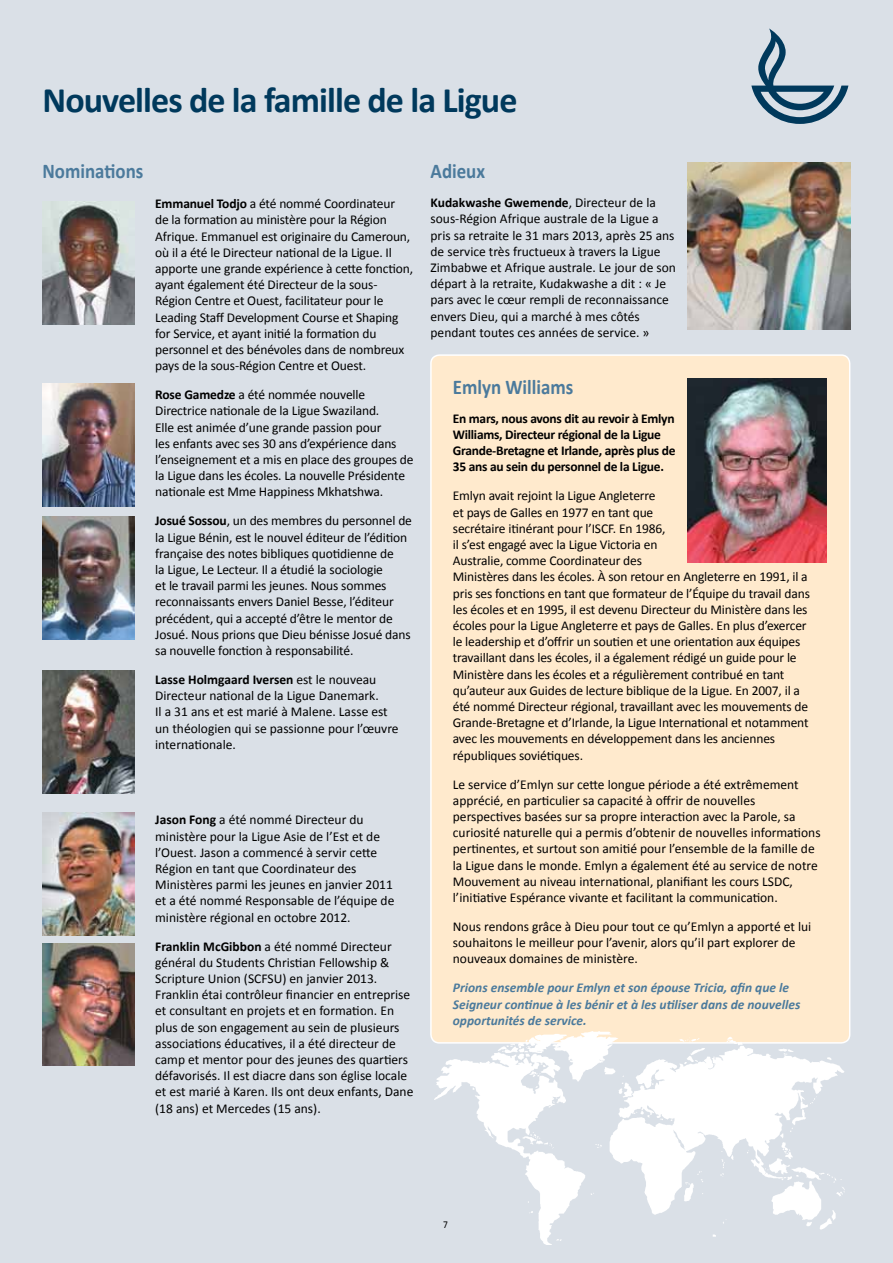
<style>
.page{position:relative;width:893px;height:1263px;background:#dae0e7}
.page>*{position:absolute;margin:0;border:0;box-sizing:border-box;transform-origin:0 0}
.t1{font:700 36px "Calibri";letter-spacing:-.025em;color:#00395c}
.t2{font:700 21px "Calibri";color:#4b7a9c;scale:.9 1}
.t3{font:13.5px/16.2px "Calibri";letter-spacing:-.01em;color:#000}
.t4{font:700 13.5px/16.2px "Calibri";letter-spacing:-.02em;color:#000}
.t5{font:italic 700 13.5px/16.2px "Calibri";color:#4b7a9c}
.t6{font:10.5px "Calibri";color:#000;scale:.9 1}
.s1{font-weight:700}
</style>
<div class="page">
<div style="left:431px;top:355px;width:419px;height:688px;background:#ffeacd;border-radius:9px"></div>
<svg style="left:751px;top:28px;width:97px;height:96px"></svg>
<img style="left:43px;top:201px;width:92px;height:123px">
<img style="left:43px;top:383px;width:92px;height:123px">
<img style="left:43px;top:517px;width:92px;height:123px">
<img style="left:43px;top:671px;width:92px;height:123px">
<img style="left:43px;top:813px;width:92px;height:123px">
<img style="left:43px;top:943px;width:92px;height:123px">
<img style="left:688px;top:162px;width:162px;height:167px">
<img style="left:688px;top:378px;width:138px;height:184px">
<img style="left:433px;top:1031px;width:411px;height:214px">
<h1 class="t1" style="left:43px;top:78px;width:476px">Nouvelles de la famille de la Ligue</h1>
<h2 class="t2" style="left:43px;top:158px;width:114px">Nominations</h2>
<p class="t3" style="left:155px;top:195px;width:259px"><span class="s1">Emmanuel todjo</span> a été nommé Coordinateur<br>de la formation au ministère pour la Région Afrique. Emmanuel est originaire du Cameroun, où il a été le Directeur national de la Ligue. Il apporte une grande expérience à cette fonction, ayant également été Directeur de la sous-Région Centre et Ouest, facilitateur pour le Leading Staff Development Course et Shaping for Service, et ayant initié la formation du personnel et des bénévoles dans de nombreux pays de la sous-Région Centre et Ouest.</p>
<p class="t3" style="left:155px;top:386px;width:260px"><span class="s1">rose gamedze</span> a été nommée nouvelle Directrice nationale de la Ligue Swaziland.<br>Elle est animée d’une grande passion pour<br>les enfants avec ses 30 ans d’expérience dans l’enseignement et a mis en place des groupes de la Ligue dans les écoles. La nouvelle Présidente nationale est Mme Happiness Mkhatshwa.</p>
<p class="t3" style="left:155px;top:512px;width:258px"><span class="s1">Josué Sossou</span>, un des membres du personnel de la Ligue Bénin, est le nouvel éditeur de l’édition française des notes bibliques quotidienne de<br>la Ligue, Le Lecteur. Il a étudié la sociologie<br>et le travail parmi les jeunes. Nous sommes reconnaissants envers Daniel Besse, l’éditeur précédent, qui a accepté d’être le mentor de Josué. Nous prions que Dieu bénisse Josué dans sa nouvelle fonction à responsabilité.</p>
<p class="t3" style="left:155px;top:671px;width:245px"><span class="s1">Lasse Holmgaard Iversen</span> est le nouveau Directeur national de la Ligue Danemark.<br>Il a 31 ans et est marié à Malene. Lasse est un théologien qui se passionne pour l’œuvre internationale.</p>
<p class="t3" style="left:155px;top:811px;width:241px"><span class="s1">Jason Fong</span> a été nommé Directeur du ministère pour la Ligue Asie de l’Est et de l’Ouest. Jason a commencé à servir cette Région en tant que Coordinateur des Ministères parmi les jeunes en janvier 2011 et a été nommé Responsable de l’équipe de ministère régional en octobre 2012.</p>
<p class="t3" style="left:155px;top:937px;width:260px"><span class="s1">Franklin Mcgibbon</span> a été nommé Directeur général du Students Christian Fellowship &amp; Scripture Union (SCFSU) en janvier 2013.<br>Franklin étai contrôleur financier en entreprise et consultant en projets et en formation. En plus de son engagement au sein de plusieurs associations éducatives, il a été directeur de camp et mentor pour des jeunes des quartiers défavorisés. Il est diacre dans son église locale et est marié à Karen. Ils ont deux enfants, Dane (18 ans) et Mercedes (15 ans).</p>
<h2 class="t2" style="left:431px;top:158px;width:62px">Adieux</h2>
<p class="t3" style="left:431px;top:194px;width:247px"><span class="s1">Kudakwashe gwemende</span>, Directeur de la sous-Région Afrique australe de la Ligue a pris sa retraite le 31 mars 2013, après 25 ans de service très fructueux à travers la Ligue Zimbabwe et Afrique australe. Le jour de son départ à la retraite, Kudakwashe a dit : « Je pars avec le cœur rempli de reconnaissance envers Dieu, qui a marché à mes côtés pendant toutes ces années de service. »</p>
<h2 class="t2" style="left:453px;top:374px;width:135px">Emlyn Williams</h2>
<p class="t4" style="left:453px;top:410px;width:224px">En mars, nous avons dit au revoir à Emlyn Williams, Directeur régional de la Ligue grande-Bretagne et Irlande, après plus de 35 ans au sein du personnel de la Ligue.</p>
<p class="t3" style="left:453px;top:487px;width:359px">Emlyn avait rejoint la Ligue Angleterre<br>et pays de Galles en 1977 en tant que<br>secrétaire itinérant pour l’ISCF. En 1986,<br>il s’est engagé avec la Ligue Victoria en<br>Australie, comme Coordinateur des<br>Ministères dans les écoles. À son retour en Angleterre en 1991, il a pris ses fonctions en tant que formateur de l’Équipe du travail dans les écoles et en 1995, il est devenu Directeur du Ministère dans les écoles pour la Ligue Angleterre et pays de Galles. En plus d’exercer le leadership et d’offrir un soutien et une orientation aux équipes travaillant dans les écoles, il a également rédigé un guide pour le Ministère dans les écoles et a régulièrement contribué en tant qu’auteur aux Guides de lecture biblique de la Ligue. En 2007, il a été nommé Directeur régional, travaillant avec les mouvements de Grande-Bretagne et d’Irlande, la Ligue International et notamment avec les mouvements en développement dans les anciennes républiques soviétiques.</p>
<p class="t3" style="left:453px;top:775px;width:369px">Le service d’Emlyn sur cette longue période a été extrêmement apprécié, en particulier sa capacité à offrir de nouvelles perspectives basées sur sa propre interaction avec la Parole, sa curiosité naturelle qui a permis d’obtenir de nouvelles informations pertinentes, et surtout son amitié pour l’ensemble de la famille de la Ligue dans le monde. Emlyn a également été au service de notre Mouvement au niveau international, planifiant les cours LSDC, l’initiative Espérance vivante et facilitant la communication.</p>
<p class="t3" style="left:453px;top:918px;width:360px">Nous rendons grâce à Dieu pour tout ce qu’Emlyn a apporté et lui souhaitons le meilleur pour l’avenir, alors qu’il part explorer de nouveaux domaines de ministère.</p>
<p class="t5" style="left:453px;top:979px;width:349px">Prions ensemble pour Emlyn et son épouse Tricia, afin que le<br>Seigneur continue à les bénir et à les utiliser dans de nouvelles opportunités de service.</p>
<p class="t6" style="left:443px;top:1218px;width:7px">7</p>
</div>
